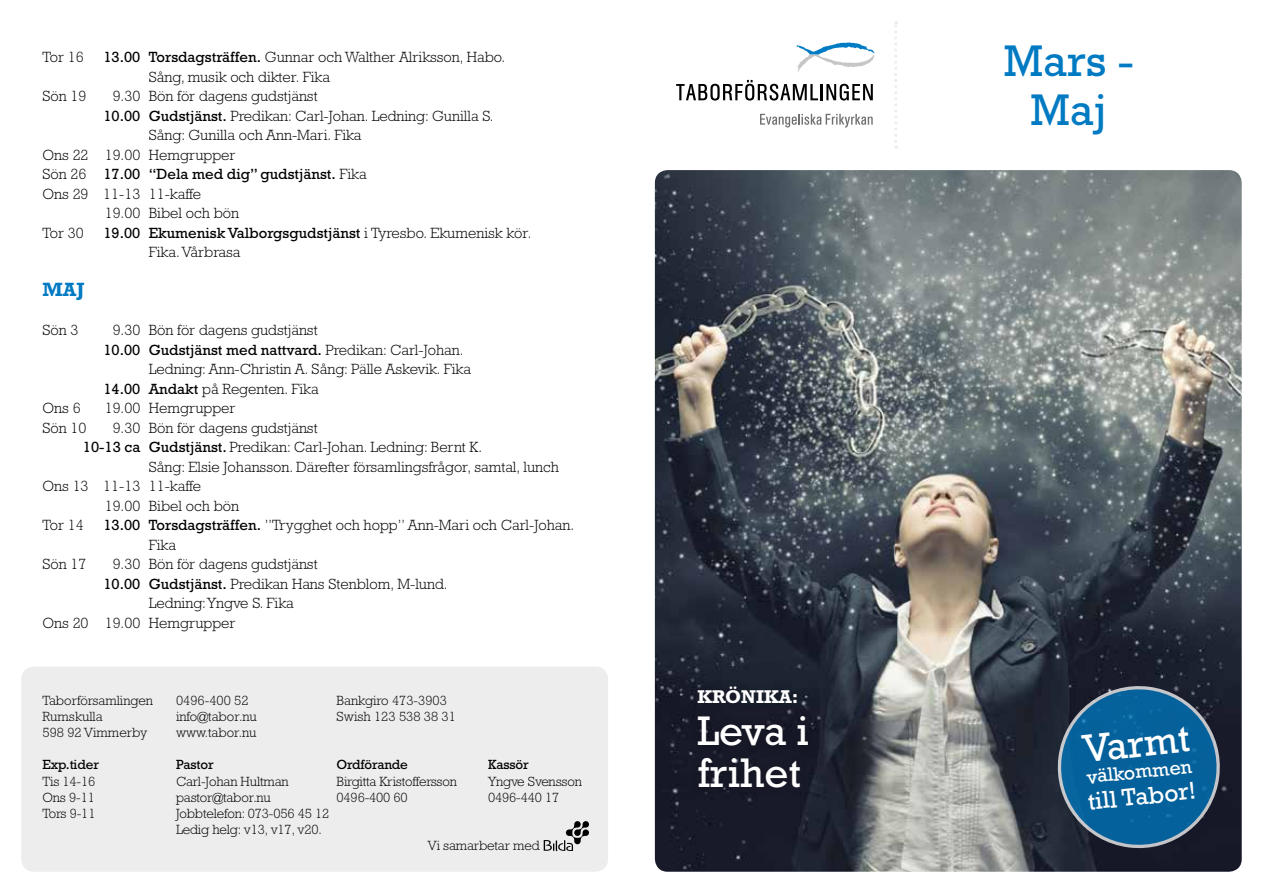
<style>
.page{position:relative;width:1263px;height:893px;background:#fff}
.page>*{position:absolute;margin:0;border:0;box-sizing:border-box;transform-origin:0 0}
.t1{font:45px/49.5px "Rockwell Std";color:#007ac2;text-align:center}
.t2{font:42px/42px "Rockwell Std";color:#fff}
.t3{font:39.6px "Rockwell Std";color:#fff}
.t4{font:24.75px "Rockwell Std";color:#fff}
.t5{font:19.8px "Rockwell Std";color:#fff}
.t6{font:700 19.5px "Rockwell Std";color:#007ac2}
.t7{font:700 18.75px "Rockwell Std";color:#fff}
.t8{font:300 15px/19.5px "Rockwell Std";color:#000}
.t9{font:15px "Rockwell Std";color:#000}
.t10{font:300 13.5px/16.2px "Rockwell Std";letter-spacing:-.01em;color:#000}
.t11{font:13.5px "Rockwell Std";letter-spacing:-.01em;color:#000}
.s1{font-weight:400}
.s2{font-weight:300}
</style>
<div class="page">
<img style="left:655px;top:170px;width:587px;height:702px">
<svg style="left:797px;top:43px;width:77px;height:29px"></svg>
<svg style="left:676px;top:80px;width:142px;height:21px"></svg>
<hr style="left:820px;top:84px;width:3px;height:16px;background:#000">
<svg style="left:826px;top:84px;width:47px;height:17px"></svg>
<svg style="left:760px;top:114px;width:113px;height:14px"></svg>
<svg style="left:1051px;top:679px;width:175px;height:172px;background:#17527b"></svg>
<div style="left:21px;top:667px;width:587px;height:205px;background:#ededed;border-radius:13px"></div>
<svg style="left:544px;top:821px;width:45px;height:30px"></svg>
<svg style="left:894px;top:21px;width:3px;height:128px"></svg>
<div style="left:689px;top:677px;width:128px;height:120px;background:#171928"></div>
<p class="t8" style="left:43px;top:47px;width:43px">Tor 16</p>
<p class="t8" style="left:149px;top:47px;width:358px;text-indent:-45px"><span class="s1">13.00 Torsdagsträffen.</span> Gunnar och Walther Alriksson, Habo.<br>Sång, musik och dikter. Fika</p>
<p class="t8" style="left:43px;top:86px;width:46px">Sön 19</p>
<p class="t8" style="left:113px;top:86px;width:206px">9.30 Bön för dagens gudstjänst</p>
<p class="t8" style="left:103px;top:106px;width:392px"><span class="s1">10.00 Gudstjänst.</span> Predikan: Carl-Johan. Ledning: Gunilla S.</p>
<p class="t8" style="left:149px;top:125px;width:214px">Sång: Gunilla och Ann-Mari. Fika</p>
<p class="t8" style="left:43px;top:145px;width:194px">Ons 22 19.00 Hemgrupper</p>
<p class="t9" style="left:43px;top:165px;width:326px"><span class="s2">Sön 26</span> 17.00 “Dela med dig” gudstjänst. <span class="s2">Fika</span></p>
<p class="t8" style="left:43px;top:184px;width:160px">Ons 29 11-13 11-kaffe</p>
<p class="t8" style="left:105px;top:203px;width:136px">19.00 Bibel och bön</p>
<p class="t8" style="left:43px;top:223px;width:43px">Tor 30</p>
<p class="t8" style="left:149px;top:223px;width:384px;text-indent:-45px"><span class="s1">19.00 Ekumenisk Valborgsgudstjänst</span> i Tyresbo. Ekumenisk kör.<br>Fika. Vårbrasa</p>
<h3 class="t6" style="left:43px;top:278px;width:43px">MAJ</h3>
<p class="t8" style="left:43px;top:320px;width:38px">Sön 3</p>
<p class="t8" style="left:113px;top:320px;width:206px">9.30 Bön för dagens gudstjänst</p>
<p class="t9" style="left:103px;top:341px;width:362px">10.00 Gudstjänst med nattvard. <span class="s2">Predikan: Carl-Johan.</span></p>
<p class="t8" style="left:149px;top:359px;width:324px">Ledning: Ann-Christin A. Sång: Pälle Askevik. Fika</p>
<p class="t8" style="left:103px;top:379px;width:217px"><span class="s1">14.00 Andakt</span> på Regenten. Fika</p>
<p class="t8" style="left:43px;top:398px;width:40px">Ons 6</p>
<p class="t8" style="left:105px;top:398px;width:132px">19.00 Hemgrupper</p>
<p class="t8" style="left:43px;top:418px;width:46px">Sön 10</p>
<p class="t8" style="left:113px;top:418px;width:206px">9.30 Bön för dagens gudstjänst</p>
<p class="t8" style="left:83px;top:437px;width:401px"><span class="s1">10-13 ca Gudstjänst.</span> Predikan: Carl-Johan. Ledning: Bernt K.</p>
<p class="t8" style="left:149px;top:457px;width:412px">Sång: Elsie Johansson. Därefter församlingsfrågor, samtal, lunch</p>
<p class="t8" style="left:43px;top:476px;width:160px">Ons 13 11-13 11-kaffe</p>
<p class="t8" style="left:105px;top:496px;width:136px">19.00 Bibel och bön</p>
<p class="t8" style="left:43px;top:515px;width:43px">Tor 14</p>
<p class="t8" style="left:149px;top:515px;width:427px;text-indent:-45px"><span class="s1">13.00 Torsdagsträffen.</span> ”Trygghet och hopp” Ann-Mari och Carl-Johan.<br>Fika</p>
<p class="t8" style="left:43px;top:554px;width:46px">Sön 17</p>
<p class="t8" style="left:113px;top:554px;width:206px">9.30 Bön för dagens gudstjänst</p>
<p class="t8" style="left:103px;top:574px;width:346px"><span class="s1">10.00 Gudstjänst.</span> Predikan Hans Stenblom, M-lund.</p>
<p class="t8" style="left:149px;top:593px;width:146px">Ledning: Yngve S. Fika</p>
<p class="t8" style="left:43px;top:613px;width:194px">Ons 20 19.00 Hemgrupper</p>
<p class="t10" style="left:43px;top:692px;width:112px">Taborförsamlingen</p>
<p class="t10" style="left:176px;top:692px;width:74px">0496-400 52</p>
<p class="t10" style="left:337px;top:692px;width:112px">Bankgiro 473-3903</p>
<p class="t10" style="left:43px;top:708px;width:62px">Rumskulla</p>
<p class="t10" style="left:176px;top:708px;width:82px">info@tabor.nu</p>
<p class="t10" style="left:337px;top:708px;width:121px">Swish 123 538 38 31</p>
<p class="t10" style="left:43px;top:724px;width:106px">598 92 Vimmerby</p>
<p class="t10" style="left:176px;top:724px;width:82px">www.tabor.nu</p>
<p class="t11" style="left:43px;top:757px;width:58px">Exp.tider</p>
<p class="t11" style="left:176px;top:757px;width:39px">Pastor</p>
<p class="t11" style="left:337px;top:757px;width:73px">Ordförande</p>
<p class="t11" style="left:488px;top:757px;width:42px">Kassör</p>
<p class="t10" style="left:43px;top:773px;width:54px">Tis 14-16</p>
<p class="t10" style="left:176px;top:773px;width:114px">Carl-Johan Hultman</p>
<p class="t10" style="left:337px;top:773px;width:122px">Birgitta Kristoffersson</p>
<p class="t10" style="left:488px;top:773px;width:95px">Yngve Svensson</p>
<p class="t10" style="left:43px;top:789px;width:54px">Ons 9-11</p>
<p class="t10" style="left:176px;top:789px;width:96px">pastor@tabor.nu</p>
<p class="t10" style="left:337px;top:789px;width:73px">0496-400 60</p>
<p class="t10" style="left:488px;top:789px;width:73px">0496-440 17</p>
<p class="t10" style="left:43px;top:805px;width:55px">Tors 9-11</p>
<p class="t10" style="left:176px;top:805px;width:155px">Jobbtelefon: 073-056 45 12<br>Ledig helg: v13, v17, v20.</p>
<p class="t10" style="left:428px;top:838px;width:114px">Vi samarbetar med</p>
<p class="t7" style="left:697px;top:686px;width:103px">KRÖNIKA:</p>
<h2 class="t2" style="left:697px;top:710px;width:113px">Leva i frihet</h2>
<h1 class="t1" style="left:1004px;top:35px;width:131px">Mars -<br>Maj</h1>
<h3 class="t3" style="left:1080px;top:726px;width:109px;rotate:-6deg">Varmt</h3>
<h3 class="t5" style="left:1085px;top:765px;width:107px;rotate:-6deg">välkommen</h3>
<h3 class="t4" style="left:1086px;top:787px;width:110px;rotate:-6deg">till Tabor!</h3>
</div>
